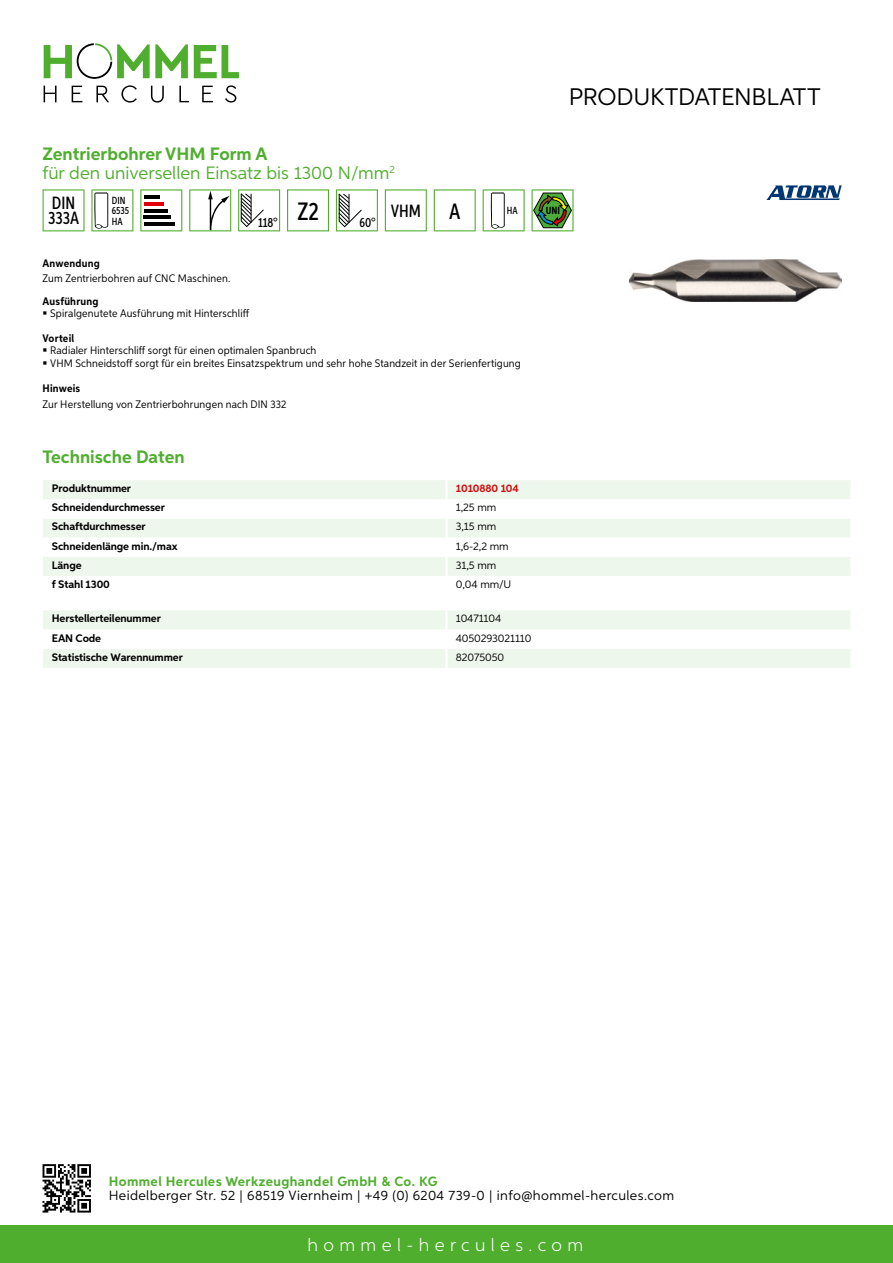
<style>
.page{position:relative;width:893px;height:1263px;background:#fff}
.page>*{position:absolute;margin:0;border:0;box-sizing:border-box;transform-origin:0 0}
.t1{font:24px "Aspira";letter-spacing:-.01em;color:#000}
.t2{font:500 22.2px "Aspira XX Nar";color:#000}
.t3{font:18px/19.8px "Aspira";color:#50ae2f}
.t4{font:300 18px "Aspira";letter-spacing:.3em;color:#fff}
.t5{font:700 18px "Aspira";color:#50ae2f}
.t6{font:500 17.85px/14.9px "Aspira XX Nar";color:#000}
.t7{font:13.5px "Aspira";letter-spacing:.03em;color:#000}
.t8{font:700 13.5px "Aspira";letter-spacing:.03em;color:#50ae2f}
.t9{font:500 13.35px "Aspira XX Nar";color:#000}
.t10{font:10.95px/12.8px "Aspira Nar";letter-spacing:.015em;color:#000}
.t11{font:700 10.95px "Aspira";letter-spacing:-.01em;color:#000}
.t12{font:10.95px "Aspira";letter-spacing:-.01em;color:#000}
.t13{font:700 10.95px "Aspira Nar";letter-spacing:.02em;color:#000}
.t14{font:700 10.95px "Aspira";letter-spacing:-.01em;color:#cd1013}
.t15{font:500 10.35px/10.4px "Aspira XX Nar";color:#000}
.t16{font:700 10.35px "Aspira XX Nar";color:#000}
.s1{font-weight:700}
</style>
<div class="page">
<div style="left:0;top:1226px;width:893px;height:37px;background:#50ae2f"></div>
<svg style="left:43px;top:1164px;width:48px;height:48px"></svg>
<svg style="left:194px;top:45px;width:45px;height:33px"></svg>
<svg style="left:44px;top:43px;width:144px;height:36px"></svg>
<svg style="left:44px;top:86px;width:13px;height:16px"></svg>
<svg style="left:72px;top:86px;width:10px;height:16px"></svg>
<svg style="left:96px;top:86px;width:13px;height:16px"></svg>
<svg style="left:121px;top:85px;width:16px;height:18px"></svg>
<svg style="left:151px;top:86px;width:13px;height:17px"></svg>
<svg style="left:179px;top:86px;width:10px;height:16px"></svg>
<svg style="left:202px;top:86px;width:11px;height:16px"></svg>
<svg style="left:225px;top:85px;width:11px;height:18px"></svg>
<div style="left:43px;top:480px;width:807px;height:19px;background:#eef7eb"></div>
<svg style="left:43px;top:519px;width:807px;height:57px;fill:#eef7eb"></svg>
<hr style="left:445px;top:480px;width:3px;height:19px;background:#fff">
<hr style="left:445px;top:518px;width:3px;height:20px;background:#fff">
<hr style="left:445px;top:538px;width:3px;height:19px;background:#fff">
<hr style="left:445px;top:557px;width:3px;height:19px;background:#fff">
<svg style="left:43px;top:610px;width:807px;height:58px"></svg>
<hr style="left:445px;top:649px;width:3px;height:19px;background:#fff">
<svg style="left:43px;top:189px;width:42px;height:42px"></svg>
<svg style="left:91px;top:189px;width:42px;height:42px"></svg>
<svg style="left:140px;top:189px;width:42px;height:42px"></svg>
<hr style="left:144px;top:196px;width:16px;height:3px;background:#000">
<hr style="left:144px;top:202px;width:20px;height:4px;background:#e3000b">
<hr style="left:144px;top:209px;width:23px;height:3px;background:#000">
<hr style="left:144px;top:216px;width:27px;height:3px;background:#000">
<hr style="left:144px;top:222px;width:31px;height:4px;background:#000">
<svg style="left:189px;top:189px;width:42px;height:42px"></svg>
<svg style="left:238px;top:189px;width:42px;height:42px"></svg>
<svg style="left:287px;top:189px;width:42px;height:42px"></svg>
<svg style="left:336px;top:189px;width:42px;height:42px"></svg>
<svg style="left:385px;top:189px;width:42px;height:42px"></svg>
<svg style="left:434px;top:189px;width:42px;height:42px"></svg>
<svg style="left:483px;top:189px;width:42px;height:42px"></svg>
<svg style="left:532px;top:189px;width:42px;height:42px"></svg>
<img style="left:629px;top:259px;width:213px;height:42px">
<svg style="left:766px;top:185px;width:76px;height:15px"></svg>
<h1 class="t1" style="left:569px;top:82px;width:253px">Produktdatenblatt</h1>
<h3 class="t3" style="left:43px;top:143px;width:354px"><span class="s1">Zentrierbohrer VHM Form A<br></span>für den universellen Einsatz bis 1300 N/mm<sup>2</sup></h3>
<h3 class="t6" style="left:48px;top:196px;width:32px">DIN<br>333A</h3>
<p class="t15" style="left:112px;top:195px;width:19px">DIN<br>6535<br>HA</p>
<p class="t9" style="left:258px;top:215px;width:62px">118° <sup>Z2</sup></p>
<p class="t9" style="left:360px;top:215px;width:18px">60°</p>
<h3 class="t6" style="left:391px;top:203px;width:32px">VHM</h3>
<h2 class="t2" style="left:449px;top:197px;width:13px">A</h2>
<p class="t15" style="left:507px;top:205px;width:12px">HA</p>
<p class="t16" style="left:546px;top:205px;width:16px">UNI</p>
<p class="t13" style="left:43px;top:257px;width:59px">Anwendung</p>
<p class="t10" style="left:43px;top:272px;width:189px">Zum Zentrierbohren auf CNC Maschinen.</p>
<p class="t13" style="left:43px;top:294px;width:58px">Ausführung</p>
<p class="t10" style="left:50px;top:307px;width:201px">Spiralgenutete Ausführung mit Hinterschliff</p>
<p class="t13" style="left:43px;top:331px;width:33px">Vorteil</p>
<p class="t10" style="left:50px;top:344px;width:472px">Radialer Hinterschliff sorgt für einen optimalen Spanbruch<br>VHM Schneidstoff sorgt für ein breites Einsatzspektrum und sehr hohe Standzeit in der Serienfertigung</p>
<p class="t13" style="left:43px;top:382px;width:39px">Hinweis</p>
<p class="t10" style="left:43px;top:397px;width:245px">Zur Herstellung von Zentrierbohrungen nach DIN 332</p>
<h3 class="t5" style="left:43px;top:446px;width:144px">Technische Daten</h3>
<p class="t11" style="left:52px;top:482px;width:81px">Produktnummer</p>
<p class="t14" style="left:456px;top:482px;width:65px">1010880 104</p>
<p class="t11" style="left:52px;top:501px;width:115px">Schneidendurchmesser</p>
<p class="t12" style="left:456px;top:501px;width:42px">1,25 mm</p>
<p class="t11" style="left:52px;top:520px;width:95px">Schaftdurchmesser</p>
<p class="t12" style="left:456px;top:520px;width:42px">3,15 mm</p>
<p class="t11" style="left:52px;top:539px;width:127px">Schneidenlänge min./max</p>
<p class="t12" style="left:456px;top:539px;width:54px">1,6-2,2 mm</p>
<p class="t11" style="left:52px;top:558px;width:31px">Länge</p>
<p class="t12" style="left:456px;top:558px;width:42px">31,5 mm</p>
<p class="t11" style="left:52px;top:577px;width:60px">f Stahl 1300</p>
<p class="t12" style="left:456px;top:577px;width:55px">0,04 mm/U</p>
<p class="t11" style="left:52px;top:612px;width:111px">Herstellerteilenummer</p>
<p class="t12" style="left:456px;top:612px;width:47px">10471104</p>
<p class="t11" style="left:52px;top:631px;width:51px">EAN Code</p>
<p class="t12" style="left:456px;top:631px;width:77px">4050293021110</p>
<p class="t11" style="left:52px;top:650px;width:132px">Statistische Warennummer</p>
<p class="t12" style="left:456px;top:650px;width:50px">82075050</p>
<p class="t8" style="left:109px;top:1172px;width:330px">Hommel Hercules Werkzeughandel GmbH &amp; Co. KG</p>
<p class="t7" style="left:109px;top:1187px;width:567px">Heidelberger Str. 52 | 68519 Viernheim | +49 (0) 6204 739-0 | info@hommel-hercules.com</p>
<h3 class="t4" style="left:307px;top:1234px;width:277px">hommel-hercules.com</h3>
</div>
